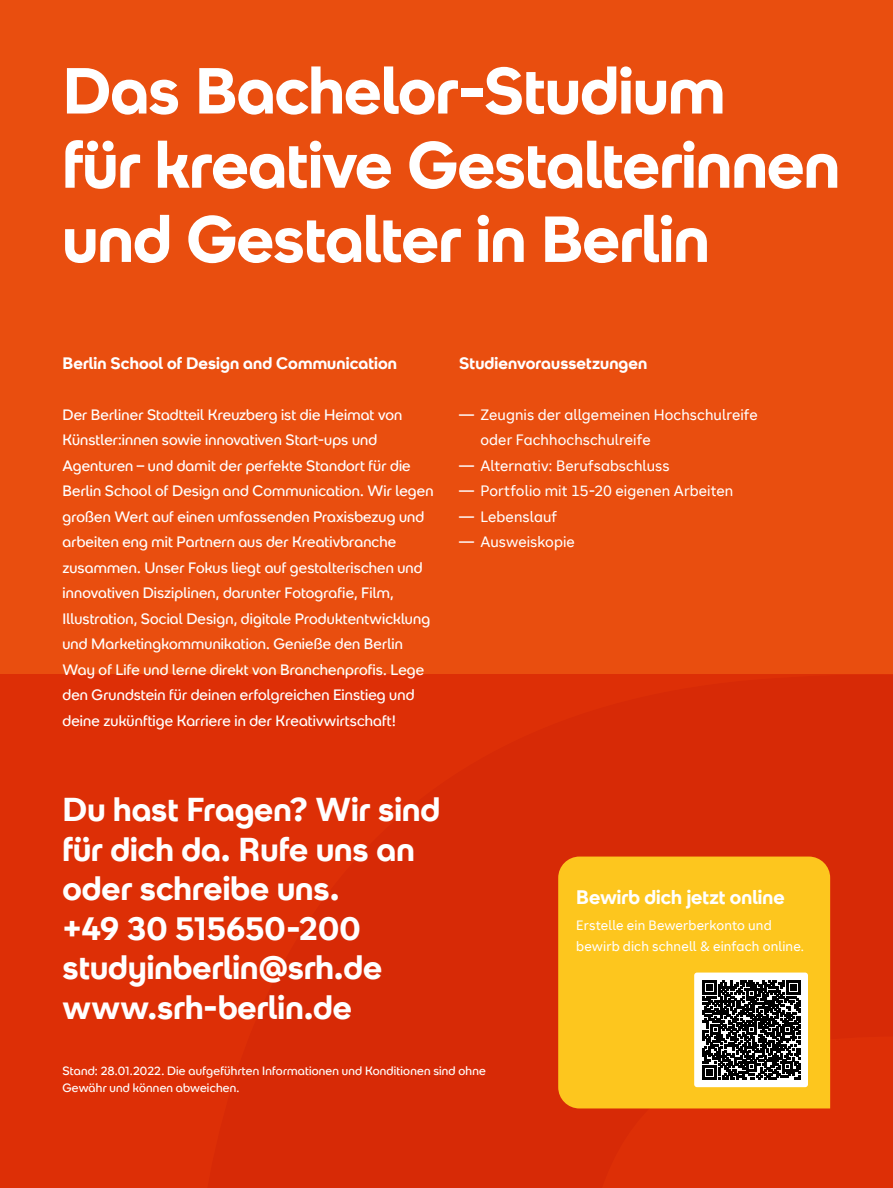
<style>
.page{position:relative;width:893px;height:1188px;background:#e94e0f}
.page>*{position:absolute;margin:0;border:0;box-sizing:border-box;transform-origin:0 0}
.t1{font:700 64.95px/74.2px "SRH Headline";letter-spacing:-.01em;color:#fff}
.t2{font:700 33px/39.6px "SRH Headline";color:#fff}
.t3{font:700 19.5px "SRH Headline";letter-spacing:.005em;color:#fff}
.t4{font:700 16.5px "SRH Headline";letter-spacing:.005em;color:#fff}
.t5{font:15px/25.5px "SRH Headline";letter-spacing:.005em;color:#fff}
.t6{font:15px/25.5px "SRH Text";letter-spacing:.005em;color:#fff}
.t7{font:13.5px/21px "SRH Text";letter-spacing:.01em;color:#fff}
.t8{font:12px/16.5px "SRH Headline";letter-spacing:.015em;color:#fff}
</style>
<div class="page">
<div style="left:0;top:675px;width:893px;height:513px;background:#dd2f06"></div>
<div style="left:558px;top:857px;width:272px;height:251px;background:#fdc61e"></div>
<div style="left:694px;top:973px;width:114px;height:114px;background:#fff;border-radius:3px"></div>
<svg style="left:702px;top:981px;width:99px;height:98px"></svg>
<h1 class="t1" style="left:63px;top:54px;width:779px">Das Bachelor-Studium<br>für kreative Gestalterinnen und Gestalter in Berlin</h1>
<p class="t4" style="left:63px;top:353px;width:336px">Berlin School of Design and Communication</p>
<p class="t5" style="left:63px;top:402px;width:372px">Der Berliner Stadtteil Kreuzberg ist die Heimat von Künstler:innen sowie innovativen Start-ups und Agenturen – und damit der perfekte Standort für die Berlin School of Design and Communication. Wir legen großen Wert auf einen umfassenden Praxisbezug und arbeiten eng mit Partnern aus der Kreativbranche zusammen. Unser Fokus liegt auf gestalterischen und innovativen Disziplinen, darunter Fotografie, Film, Illustration, Social Design, digitale Produktentwicklung und Marketingkommunikation. Genieße den Berlin Way of Life und lerne direkt von Branchenprofis. Lege den Grundstein für deinen erfolgreichen Einstieg und deine zukünftige Karriere in der Kreativwirtschaft!</p>
<p class="t4" style="left:459px;top:353px;width:190px">Studienvoraussetzungen</p>
<p class="t6" style="left:480px;top:402px;width:279px;text-indent:-21px">— Zeugnis der allgemeinen Hochschulreife oder Fachhochschulreife</p>
<p class="t6" style="left:459px;top:453px;width:212px">— Alternativ: Berufsabschluss</p>
<p class="t6" style="left:459px;top:478px;width:275px">— Portfolio mit 15-20 eigenen Arbeiten</p>
<p class="t6" style="left:459px;top:504px;width:99px">— Lebenslauf</p>
<p class="t6" style="left:459px;top:529px;width:117px">— Ausweiskopie</p>
<h2 class="t2" style="left:63px;top:790px;width:379px">Du hast Fragen? Wir sind für dich da. Rufe uns an oder schreibe uns.<br>+49 30 515650-200 studyinberlin@srh.de www.srh-berlin.de</h2>
<h3 class="t3" style="left:576px;top:886px;width:210px">Bewirb dich jetzt online</h3>
<p class="t7" style="left:576px;top:915px;width:229px">Erstelle ein Bewerberkonto und bewirb dich schnell &amp; einfach online.</p>
<p class="t8" style="left:63px;top:1063px;width:425px">Stand: 28.01.2022. Die aufgeführten Informationen und Konditionen sind ohne<br>Gewähr und können abweichen.</p>
</div>
